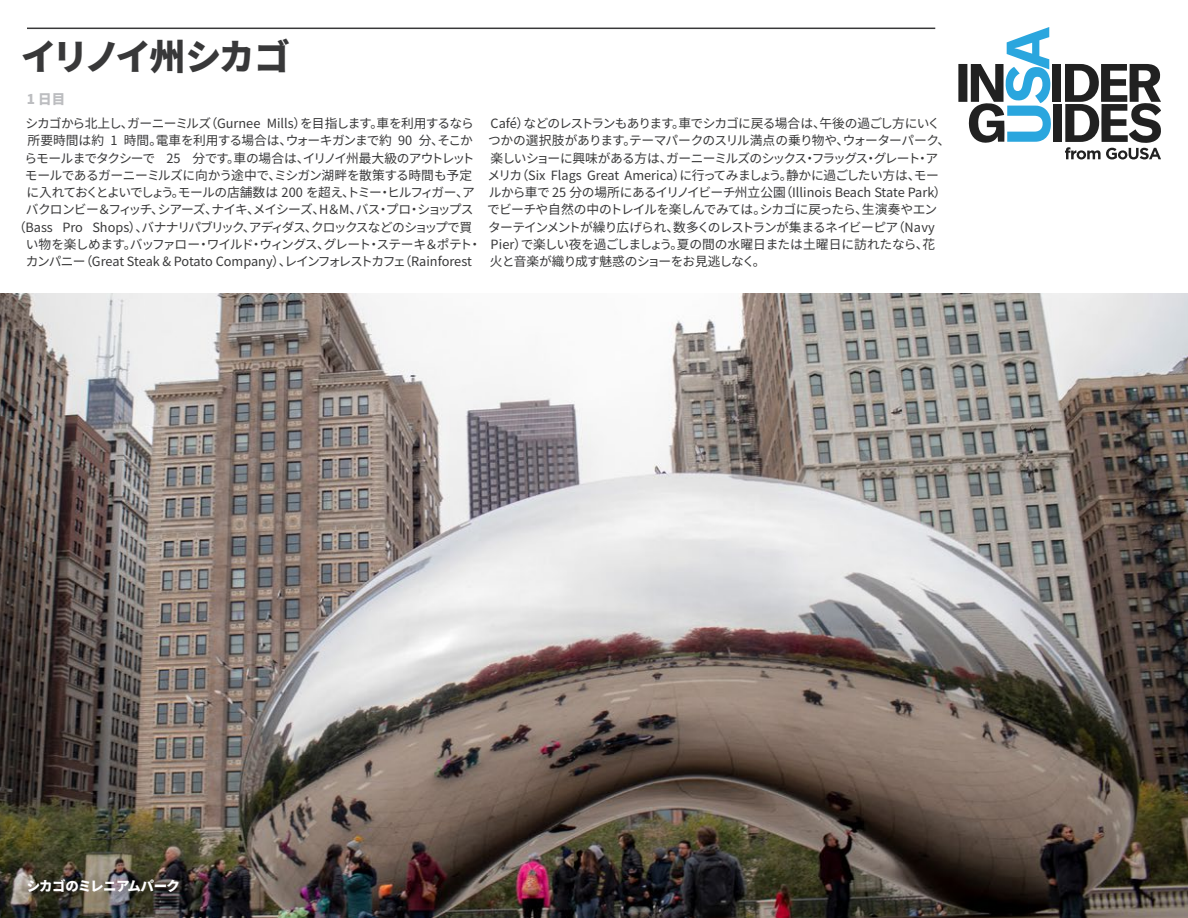
<style>
.page{position:relative;width:1188px;height:918px;background:#fff}
.page>*{position:absolute;margin:0;border:0;box-sizing:border-box;transform-origin:0 0}
.Section_Title{font:900 36px "Noto Sans CJ Kjp";letter-spacing:-.07em;color:#383839}
.Photo_Caption{font:900 13.5px "Noto Sans CJ Kjp";letter-spacing:-.045em;color:#fff}
.Accommodation{font:900 13.5px "Noto Sans CJ Kjp";color:#bcbdc0}
.t1{font:12.75px/17.2px "Noto Sans CJ Kjp";letter-spacing:-.045em;color:#383839}
.t2{font:12.75px "Noto Sans CJ Kjp";letter-spacing:-.07em;color:#383839}
.t3{font:12.75px "Noto Sans CJ Kjp";letter-spacing:-.075em;color:#383839}
.t4{font:12.75px "Noto Sans CJ Kjp";letter-spacing:-.015em;color:#383839}
.t5{font:12.75px "Noto Sans CJ Kjp";letter-spacing:-.08em;color:#383839}
</style>
<div class="page">
<img style="left:0;top:294px;width:1188px;height:624px">
<hr style="left:27px;top:28px;width:908px;height:1px;background:#383839">
<svg style="left:958px;top:27px;width:93px;height:116px"></svg>
<div style="left:1053px;top:64px;width:8px;height:38px;background:#212121"></div>
<div style="left:1053px;top:104px;width:8px;height:38px;background:#212121"></div>
<svg style="left:1065px;top:64px;width:96px;height:95px"></svg>
<p class="Section_Title" style="left:21px;top:36px;width:271px">イリノイ州シカゴ</p>
<p class="Accommodation" style="left:27px;top:91px;width:40px">1 日目</p>
<p class="t1" style="left:26px;top:115px;width:450px">シカゴから北上し、ガーニーミルズ（Gurnee Mills）を目指します。車を利用するなら</p>
<p class="t1" style="left:28px;top:132px;width:447px">所要時間は約 1 時間。電車を利用する場合は、ウォーキガンまで約 90 分、そこか</p>
<p class="t2" style="left:24px;top:151px;width:452px">らモールまでタクシーで 25 分です。車の場合は、イリノイ州最大級のアウトレット</p>
<p class="t1" style="left:25px;top:167px;width:449px">モールであるガーニーミルズに向かう途中で、ミシガン湖畔を散策する時間も予定</p>
<p class="t5" style="left:27px;top:185px;width:450px">に入れておくとよいでしょう。モールの店舗数は 200 を超え、トミー・ヒルフィガー、ア</p>
<p class="t3" style="left:26px;top:202px;width:449px">バクロンビー＆フィッチ、シアーズ、ナイキ、メイシーズ、H＆M、バス・プロ・ショップス</p>
<p class="t2" style="left:13px;top:220px;width:460px">（Bass Pro Shops）、バナナリパブリック、アディダス、クロックスなどのショップで買</p>
<p class="t3" style="left:26px;top:237px;width:457px">い物を楽しめます。バッファロー・ワイルド・ウィングス、グレート・ステーキ＆ポテト・</p>
<p class="t4" style="left:26px;top:254px;width:448px">カンパニー（Great Steak &amp; Potato Company）、レインフォレストカフェ（Rainforest</p>
<p class="t1" style="left:487px;top:115px;width:465px">Café）などのレストランもあります。車でシカゴに戻る場合は、午後の過ごし方にいくつかの選択肢があります。テーマパークのスリル満点の乗り物や、ウォーターパーク、楽しいショーに興味がある方は、ガーニーミルズのシックス・フラッグス・グレート・アメリカ（Six Flags Great America）に行ってみましょう。静かに過ごしたい方は、モールから車で 25 分の場所にあるイリノイビーチ州立公園（Illinois Beach State Park）でビーチや自然の中のトレイルを楽しんでみては。シカゴに戻ったら、生演奏やエンターテインメントが繰り広げられ、数多くのレストランが集まるネイビーピア（Navy Pier）で楽しい夜を過ごしましょう。夏の間の水曜日または土曜日に訪れたなら、花<br>火と音楽が織り成す魅惑のショーをお見逃しなく。</p>
<p class="Photo_Caption" style="left:27px;top:878px;width:155px">シカゴのミレニアムパーク</p>
</div>
